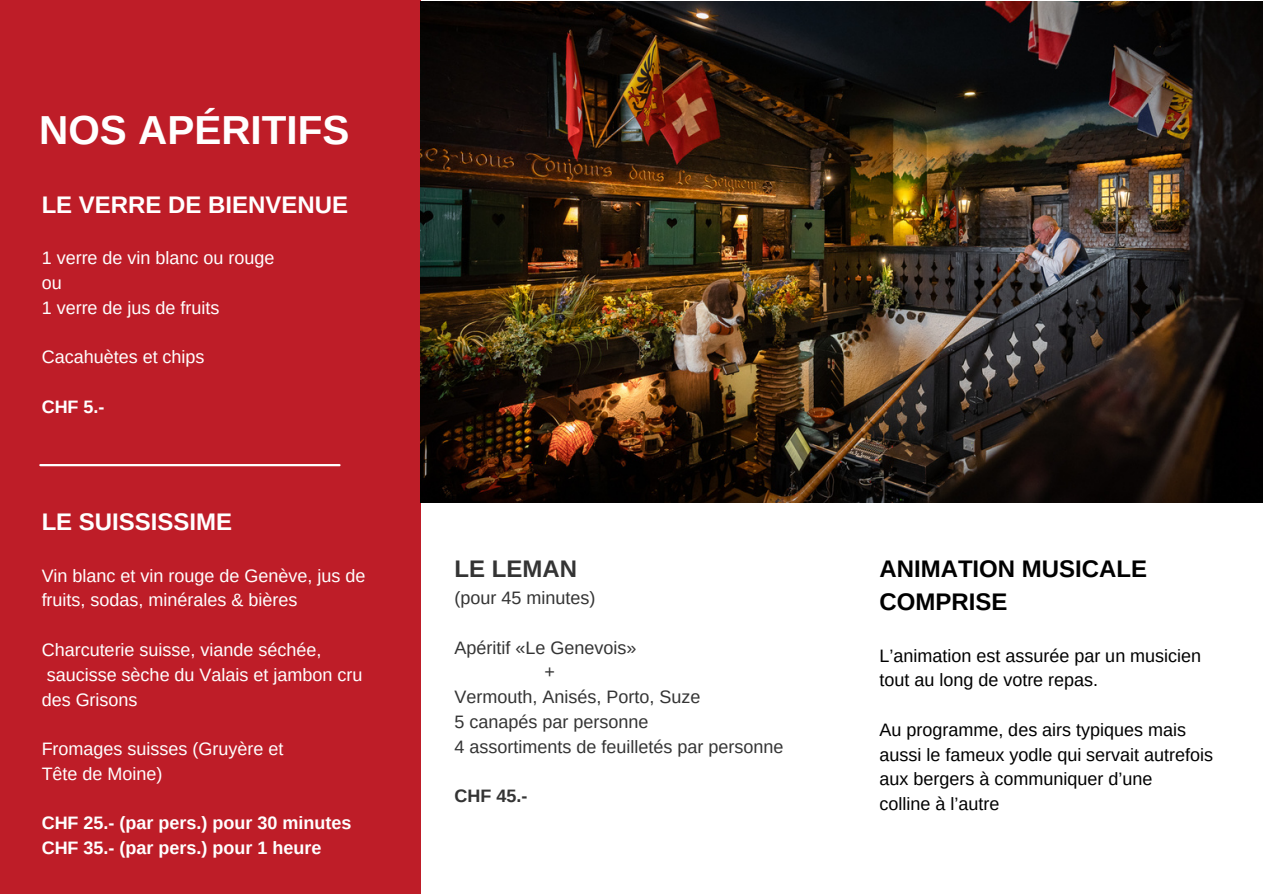
<style>
.page{position:relative;width:1263px;height:894px;background:#fff}
.page>*{position:absolute;margin:0;border:0;box-sizing:border-box;transform-origin:0 0}
.t1{font:700 40.5px "Arimo";color:#fff}
.t2{font:700 24px "Arimo";color:#fff}
.t3{font:700 24px/32.5px "Arimo";color:#000}
.t4{font:700 24px "Arimo";color:#343434}
.t5{font:18px/24.8px "Arimo";color:#fff}
.t6{font:18px/24.8px "Arimo";color:#000}
.t7{font:18px "Arimo";color:#343434}
.t8{font:700 18px/24.8px "Arimo";color:#fff}
.t9{font:700 18px "Arimo";color:#343434}
</style>
<div class="page">
<div style="left:0;top:0;width:421px;height:893px;background:#be1d28"></div>
<hr style="left:40px;top:464px;width:300px;height:2px;background:#fff">
<img style="left:421px;top:2px;width:842px;height:500px">
<h1 class="t1" style="left:39px;top:107px;width:312px">NOS APÉRITIFS</h1>
<h2 class="t2" style="left:42px;top:191px;width:308px">LE VERRE DE BIENVENUE</h2>
<p class="t5" style="left:42px;top:245px;width:234px">1 verre de vin blanc ou rouge ou<br>1 verre de jus de fruits</p>
<p class="t5" style="left:42px;top:344px;width:164px">Cacahuètes et chips</p>
<p class="t8" style="left:42px;top:394px;width:64px">CHF 5.-</p>
<h2 class="t2" style="left:42px;top:508px;width:192px">LE SUISSISSIME</h2>
<p class="t5" style="left:42px;top:563px;width:325px">Vin blanc et vin rouge de Genève, jus de fruits, sodas, minérales &amp; bières</p>
<p class="t5" style="left:42px;top:637px;width:322px">Charcuterie suisse, viande séchée, saucisse sèche du Valais et jambon cru des Grisons</p>
<p class="t5" style="left:42px;top:736px;width:243px">Fromages suisses (Gruyère et<br>Tête de Moine)</p>
<p class="t8" style="left:42px;top:810px;width:311px">CHF 25.- (par pers.) pour 30 minutes<br>CHF 35.- (par pers.) pour 1 heure</p>
<h2 class="t4" style="left:454px;top:555px;width:124px">LE LEMAN</h2>
<p class="t7" style="left:454px;top:587px;width:142px">(pour 45 minutes)</p>
<p class="t7" style="left:454px;top:637px;width:183px">Apéritif «Le Genevois»</p>
<p class="t7" style="left:544px;top:662px;width:12px">+</p>
<p class="t7" style="left:454px;top:686px;width:247px">Vermouth, Anisés, Porto, Suze</p>
<p class="t7" style="left:454px;top:711px;width:196px">5 canapés par personne</p>
<p class="t7" style="left:454px;top:736px;width:330px">4 assortiments de feuilletés par personne</p>
<p class="t9" style="left:454px;top:785px;width:74px">CHF 45.-</p>
<h2 class="t3" style="left:879px;top:552px;width:269px">ANIMATION MUSICALE<br>COMPRISE</h2>
<p class="t6" style="left:879px;top:642px;width:323px">L’animation est assurée par un musicien tout au long de votre repas.</p>
<p class="t6" style="left:879px;top:717px;width:335px">Au programme, des airs typiques mais aussi le fameux yodle qui servait autrefois aux bergers à communiquer d’une<br>colline à l’autre</p>
</div>
